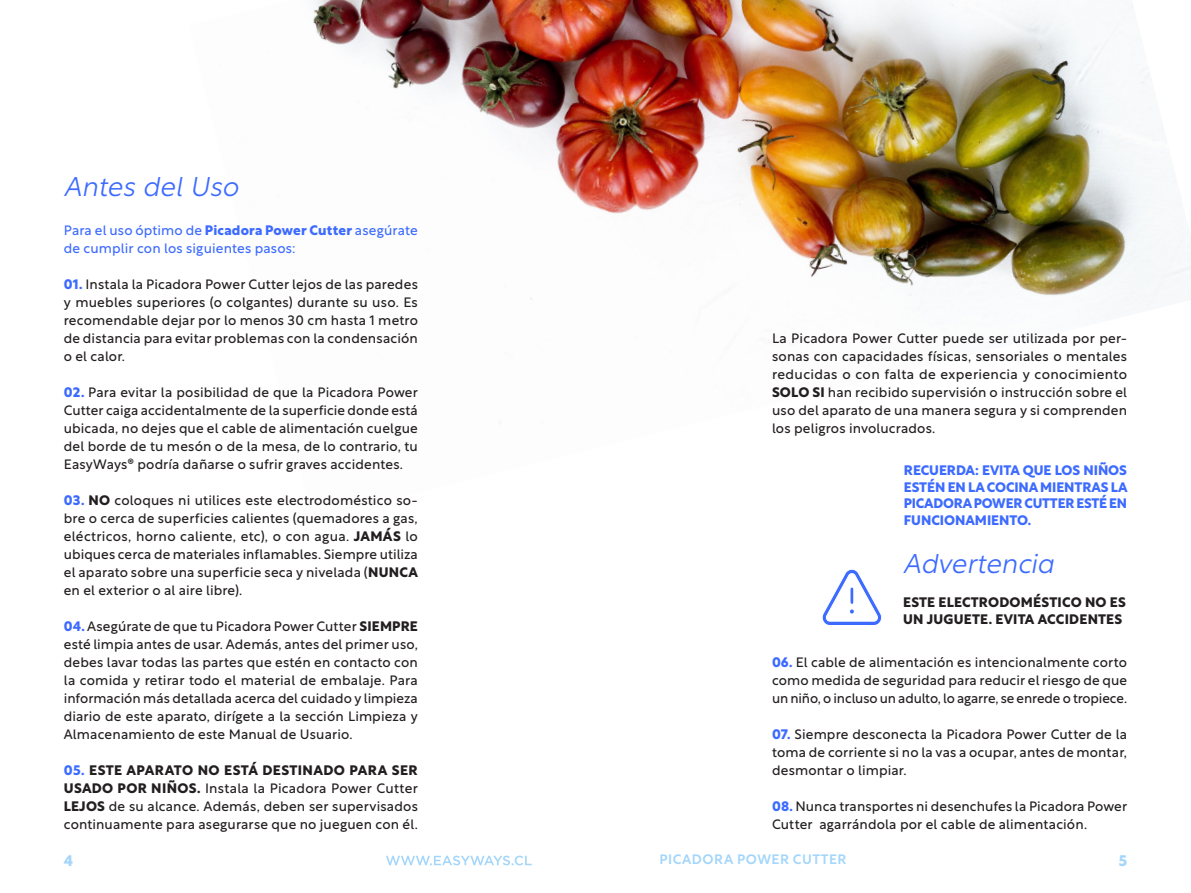
<style>
.page{position:relative;width:1191px;height:893px;background:#fff}
.page>*{position:absolute;margin:0;border:0;box-sizing:border-box;transform-origin:0 0}
.t1{font:italic 300 27px "Rustica";letter-spacing:.005em;color:#3d6bff}
.t2{font:700 15px "Rustica";color:#a3d6fa}
.t3{font:13.5px/18px "Rustica";letter-spacing:.01em;color:#231f20;text-align:justify}
.t4{font:700 13.5px/16.5px "Rustica";letter-spacing:-.015em;color:#3d6bff;text-align:justify}
.t5{font:13.5px/18px "Rustica";letter-spacing:.01em;color:#3d6bff}
.t6{font:700 13.5px/16.5px "Rustica";letter-spacing:.015em;color:#231f20}
.t7{font:500 13.5px "Rustica";letter-spacing:.04em;color:#a3d6fa}
.s1{font-weight:700}
.s2{font-weight:700;color:#3d6bff}
</style>
<div class="page">
<svg style="left:386px;top:856px;width:145px;height:9px"></svg>
<img style="left:313px;top:0;width:878px;height:423px">
<svg style="left:822px;top:569px;width:60px;height:57px"></svg>
<p class="t1" style="left:64px;top:164px;width:176px">Antes del Uso</p>
<p class="t5" style="left:64px;top:219px;width:355px">Para el uso óptimo de <span class="s1">Picadora Power Cutter</span> asegúrate de cumplir con los siguientes pasos:</p>
<p class="t3" style="left:64px;top:273px;width:356px"><span class="s2">01.</span> Instala la Picadora Power Cutter lejos de las paredes y muebles superiores (o colgantes) durante su uso. Es recomendable dejar por lo menos 30 cm hasta 1 metro de distancia para evitar problemas con la condensación o el calor.</p>
<p class="t3" style="left:64px;top:381px;width:355px"><span class="s2">02.</span> Para evitar la posibilidad de que la Picadora Power Cutter caiga accidentalmente de la superficie donde está ubicada, no dejes que el cable de alimentación cuelgue del borde de tu mesón o de la mesa, de lo contrario, tu EasyWays® podría dañarse o sufrir graves accidentes.</p>
<p class="t3" style="left:64px;top:489px;width:355px"><span class="s2">03.</span> <span class="s1">NO</span> coloques ni utilices este electrodoméstico so&shy;bre o cerca de superficies calientes (quemadores a gas, eléctricos, horno caliente, etc), o con agua. <span class="s1">JAMÁS</span> lo ubiques cerca de materiales inflamables. Siempre utiliza el aparato sobre una superficie seca y nivelada (<span class="s1">NUNCA </span>en el exterior o al aire libre).</p>
<p class="t3" style="left:64px;top:615px;width:355px"><span class="s2">04.</span> Asegúrate de que tu Picadora Power Cutter <span class="s1">SIEMPRE </span>esté limpia antes de usar. Además, antes del primer uso, debes lavar todas las partes que estén en contacto con la comida y retirar todo el material de embalaje. Para información más detallada acerca del cuidado y limpieza diario de este aparato, dirígete a la sección Limpieza y Almacenamiento de este Manual de Usuario.</p>
<p class="t3" style="left:64px;top:759px;width:355px"><span class="s2">05.</span> <span class="s1">ESTE APARATO NO ESTÁ DESTINADO PARA SER USADO POR NIÑOS.</span> Instala la Picadora Power Cutter <span class="s1">LEJOS</span> de su alcance. Además, deben ser supervisados continuamente para asegurarse que no jueguen con él.</p>
<p class="t3" style="left:772px;top:328px;width:357px">La Picadora Power Cutter puede ser utilizada por per&shy;sonas con capacidades físicas, sensoriales o mentales reducidas o con falta de experiencia y conocimiento <span class="s1">SOLO SI</span> han recibido supervisión o instrucción sobre el uso del aparato de una manera segura y si comprenden los peligros involucrados.</p>
<p class="t4" style="left:904px;top:461px;width:225px">RECUERDA: EVITA QUE LOS NIÑOS ESTÉN EN LA COCINA MIENTRAS LA PICADORA POWER CUTTER ESTÉ EN FUNCIONAMIENTO.</p>
<p class="t1" style="left:903px;top:540px;width:152px">Advertencia</p>
<p class="t6" style="left:903px;top:593px;width:224px">ESTE ELECTRODOMÉSTICO NO ES<br>UN JUGUETE. EVITA ACCIDENTES</p>
<p class="t3" style="left:772px;top:652px;width:357px"><span class="s2">06.</span> El cable de alimentación es intencionalmente corto como medida de seguridad para reducir el riesgo de que un niño, o incluso un adulto, lo agarre, se enrede o tropiece.</p>
<p class="t3" style="left:772px;top:724px;width:357px"><span class="s2">07.</span> Siempre desconecta la Picadora Power Cutter de la toma de corriente si no la vas a ocupar, antes de montar, desmontar o limpiar.</p>
<p class="t3" style="left:772px;top:796px;width:357px"><span class="s2">08.</span> Nunca transportes ni desenchufes la Picadora Power<br>Cutter agarrándola por el cable de alimentación.</p>
<p class="t2" style="left:64px;top:848px;width:11px">4</p>
<p class="t7" style="left:659px;top:848px;width:189px">PICADORA POWER CUTTER</p>
<p class="t2" style="left:1118px;top:848px;width:10px">5</p>
</div>
